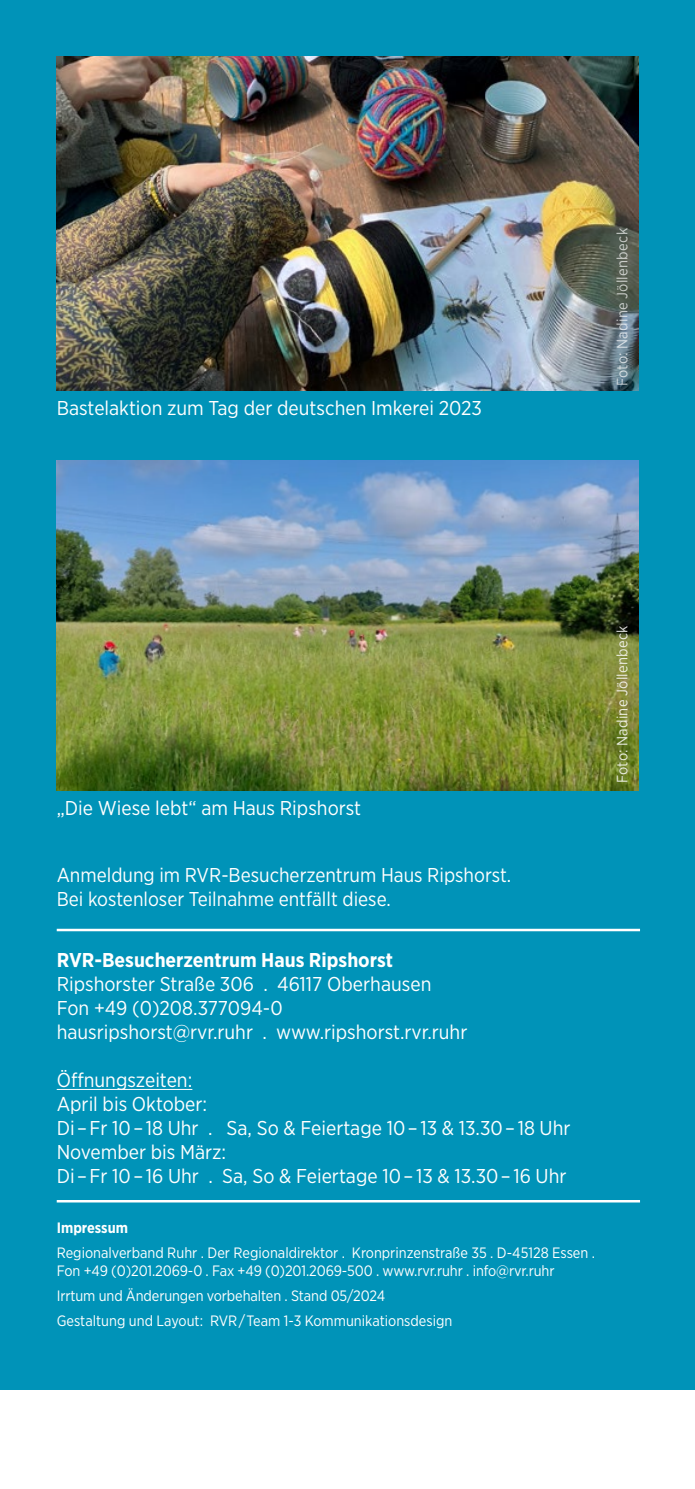
<style>
.page{position:relative;width:695px;height:1489px;background:#fff}
.page>*{position:absolute;margin:0;border:0;box-sizing:border-box;transform-origin:0 0}
.t1{font:20px/24px "Gotham Narrow";color:#fff}
.t2{font:700 20px "Gotham Narrow";color:#fff}
.t3{font:15px/18px "Gotham Narrow";color:#fff}
.t4{font:15px "Gotham Narrow";letter-spacing:.02em;color:#fff}
.t5{font:700 15px "Gotham Narrow";color:#fff}
</style>
<div class="page">
<div style="left:0;top:0;width:694px;height:1389px;background:#0093b8"></div>
<img style="left:57px;top:57px;width:581px;height:333px">
<img style="left:57px;top:460px;width:581px;height:330px">
<hr style="left:57px;top:1088px;width:135px;height:1px;background:#fff">
<hr style="left:57px;top:928px;width:583px;height:3px;background:#fff">
<hr style="left:57px;top:1199px;width:583px;height:3px;background:#fff">
<p class="t1" style="left:57px;top:396px;width:426px">Bastelaktion zum Tag der deutschen Imkerei 2023</p>
<p class="t4" style="left:613px;top:386px;width:160px;rotate:-90deg">Foto: Nadine Jöllenbeck</p>
<p class="t1" style="left:57px;top:796px;width:306px">„Die Wiese lebt“ am Haus Ripshorst</p>
<p class="t1" style="left:57px;top:862px;width:456px">Anmeldung im RVR-Besucherzentrum Haus Ripshorst.<br>Bei kostenloser Teilnahme entfällt diese.</p>
<p class="t2" style="left:57px;top:947px;width:338px">RVR-Besucherzentrum Haus Ripshorst</p>
<p class="t1" style="left:57px;top:971px;width:412px">Ripshorster Straße 306 . 46117 Oberhausen<br>Fon +49 (0)208.377094-0 hausripshorst@rvr.ruhr . www.ripshorst.rvr.ruhr</p>
<p class="t1" style="left:57px;top:1067px;width:515px">Öffnungszeiten:<br>April bis Oktober:<br>Di – Fr 10 – 18 Uhr . Sa, So &amp; Feiertage 10 – 13 &amp; 13.30 – 18 Uhr<br>November bis März:<br>Di – Fr 10 – 16 Uhr . Sa, So &amp; Feiertage 10 – 13 &amp; 13.30 – 16 Uhr</p>
<p class="t5" style="left:57px;top:1217px;width:73px">Impressum</p>
<p class="t3" style="left:57px;top:1242px;width:540px">Regionalverband Ruhr . Der Regionaldirektor . Kronprinzenstraße 35 . D-45128 Essen .<br>Fon +49 (0)201.2069-0 . Fax +49 (0)201.2069-500 . www.rvr.ruhr . info@rvr.ruhr</p>
<p class="t3" style="left:57px;top:1282px;width:397px;line-height:25px">Irrtum und Änderungen vorbehalten . Stand 05/2024<br>Gestaltung und Layout: RVR / Team 1-3 Kommunikationsdesign</p>
<p class="t4" style="left:613px;top:783px;width:160px;rotate:-90deg">Foto: Nadine Jöllenbeck</p>
</div>
